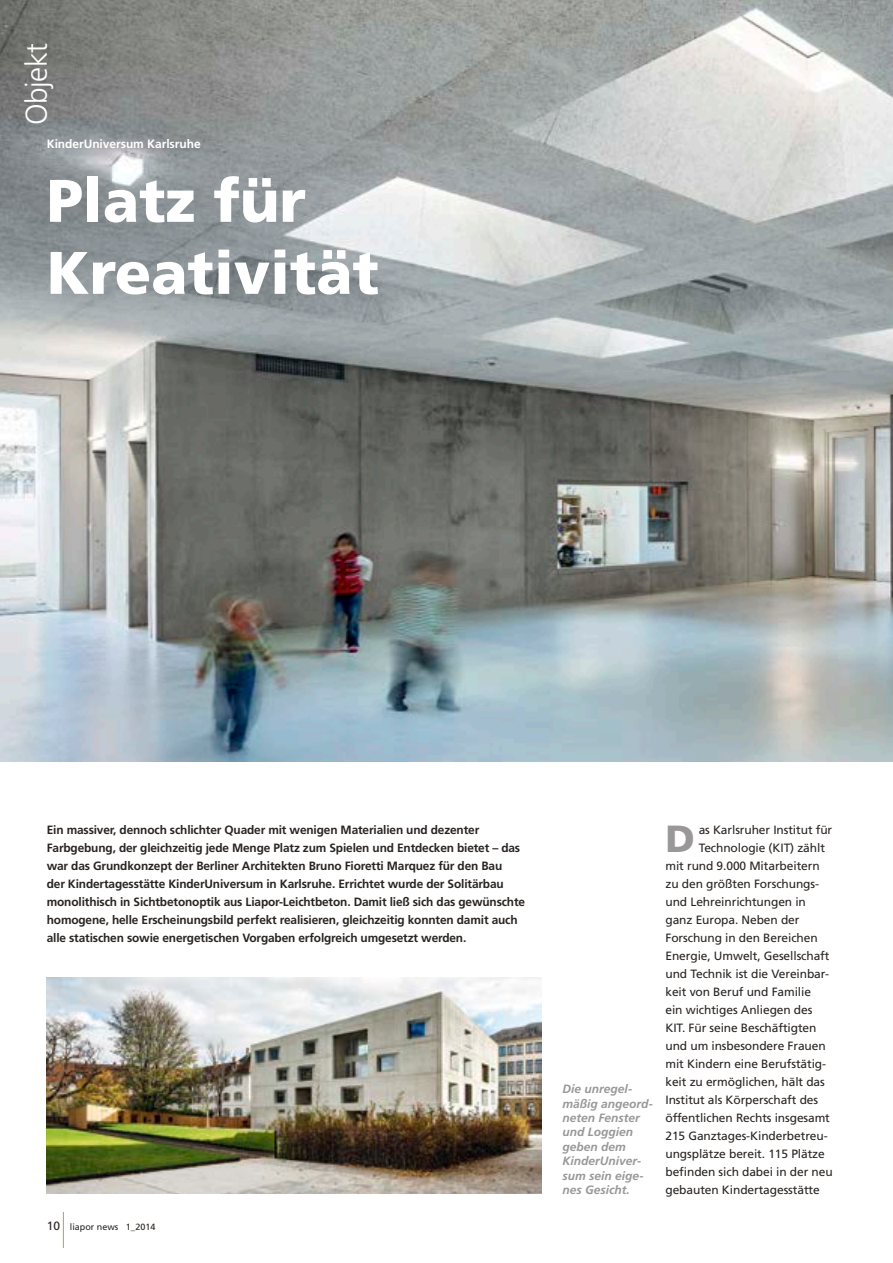
<style>
.page{position:relative;width:893px;height:1263px;background:#fff}
.page>*{position:absolute;margin:0;border:0;box-sizing:border-box;transform-origin:0 0}
.t1{font:900 60px/72px "Frutiger";color:#fff}
.t2{font:900 37.8px "Frutiger";color:#999797}
.t3{font:300 30px "Frutiger";letter-spacing:-.015em;color:#fff}
.t4{font:12px "Frutiger";letter-spacing:-.01em;color:#292421}
.t5{font:700 12px/18px "Frutiger";letter-spacing:-.01em;color:#292421}
.t6{font:italic 700 12px/14.4px "Frutiger";color:#999797}
.t7{font:700 12px "Frutiger";letter-spacing:-.005em;color:#fff}
.t8{font:9px "Frutiger";color:#292421}
.s1{font-size:12px}
</style>
<div class="page">
<hr style="left:63px;top:1212px;width:1px;height:36px;background:#ae9c7b">
<img style="left:0;top:0;width:893px;height:762px">
<img style="left:47px;top:978px;width:494px;height:216px">
<h3 class="t3" style="left:19px;top:125px;width:84px;rotate:-90deg">Objekt</h3>
<p class="t7" style="left:47px;top:136px;width:155px">KinderUniversum Karlsruhe</p>
<h1 class="t1" style="left:47px;top:164px;width:334px">Platz für<br>Kreativität</h1>
<p class="t5" style="left:47px;top:821px;width:480px">Ein massiver, dennoch schlichter Quader mit wenigen Materialien und dezenter Farbgebung, der gleichzeitig jede Menge Platz zum Spielen und Entdecken bietet – das war das Grundkonzept der Berliner Architekten Bruno Fioretti Marquez für den Bau<br>der Kindertagesstätte KinderUniversum in Karlsruhe. Errichtet wurde der Solitärbau monolithisch in Sichtbetonoptik aus Liapor-Leichtbeton. Damit ließ sich das gewünschte homogene, helle Erscheinungsbild perfekt realisieren, gleichzeitig konnten damit auch alle statischen sowie energetischen Vorgaben erfolgreich umgesetzt werden.</p>
<p class="t8" style="left:47px;top:1221px;width:110px"><span class="s1">10</span> liapor news 1_2014</p>
<p class="t6" style="left:562px;top:1082px;width:92px">Die unregel&shy;mäßig angeord&shy;neten Fenster und Loggien geben dem<br>KinderUniver&shy;sum sein eige&shy;nes Gesicht.</p>
<h2 class="t2" style="left:665px;top:816px;width:31px">D</h2>
<p class="t4" style="left:699px;top:823px;width:135px">as Karlsruher Institut für</p>
<p class="t4" style="left:699px;top:841px;width:128px">Technologie (KIT) zählt</p>
<p class="t4" style="left:665px;top:859px;width:156px">mit rund 9.000 Mitarbeitern</p>
<p class="t4" style="left:665px;top:877px;width:155px">zu den größten Forschungs-</p>
<p class="t4" style="left:665px;top:895px;width:142px">und Lehreinrichtungen in</p>
<p class="t4" style="left:665px;top:913px;width:136px">ganz Europa. Neben der</p>
<p class="t4" style="left:665px;top:931px;width:154px">Forschung in den Bereichen</p>
<p class="t4" style="left:665px;top:949px;width:166px">Energie, Umwelt, Gesellschaft</p>
<p class="t4" style="left:665px;top:967px;width:165px">und Technik ist die Vereinbar-</p>
<p class="t4" style="left:665px;top:985px;width:147px">keit von Beruf und Familie</p>
<p class="t4" style="left:665px;top:1003px;width:148px">ein wichtiges Anliegen des</p>
<p class="t4" style="left:665px;top:1021px;width:153px">KIT. Für seine Beschäftigten</p>
<p class="t4" style="left:665px;top:1039px;width:162px">und um insbesondere Frauen</p>
<p class="t4" style="left:665px;top:1057px;width:162px">mit Kindern eine Berufstätig-</p>
<p class="t4" style="left:665px;top:1075px;width:161px">keit zu ermöglichen, hält das</p>
<p class="t4" style="left:665px;top:1093px;width:154px">Institut als Körperschaft des</p>
<p class="t4" style="left:665px;top:1111px;width:166px">öffentlichen Rechts insgesamt</p>
<p class="t4" style="left:665px;top:1129px;width:164px">215 Ganztages-Kinderbetreu-</p>
<p class="t4" style="left:665px;top:1147px;width:161px">ungsplätze bereit. 115 Plätze</p>
<p class="t4" style="left:665px;top:1165px;width:169px">befinden sich dabei in der neu</p>
<p class="t4" style="left:665px;top:1183px;width:156px">gebauten Kindertagesstätte</p>
</div>
